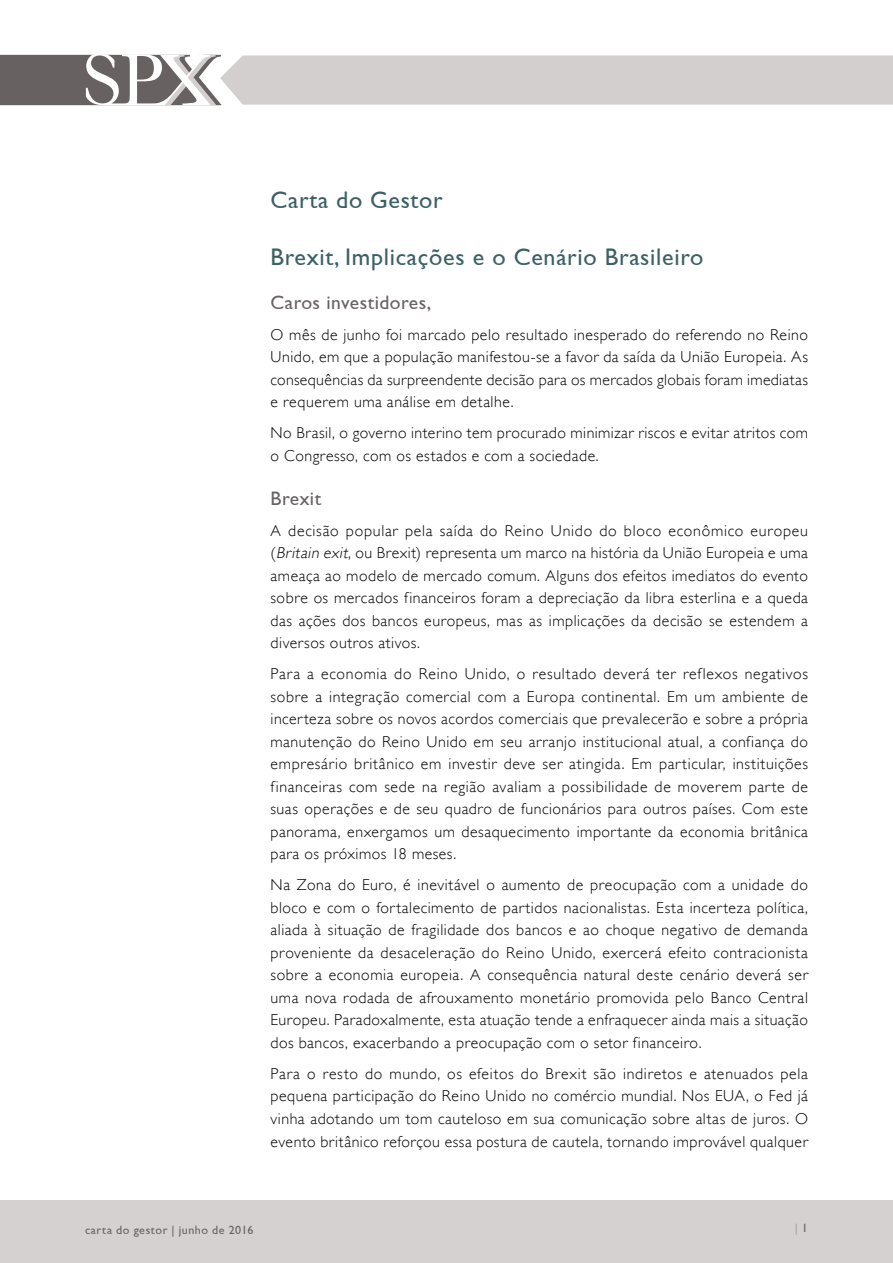
<style>
.page{position:relative;width:893px;height:1263px;background:#fff}
.page>*{position:absolute;margin:0;border:0;box-sizing:border-box;transform-origin:0 0}
.t1{font:24px "Gill Sans";letter-spacing:.03em;color:#3b6065}
.t2{font:19.5px "Gill Sans";letter-spacing:.025em;color:#686162}
.t3{font:300 15.75px/22.5px "Gill Sans";letter-spacing:.035em;color:#000;text-align:justify}
.t4{font:12px "Gill Sans";letter-spacing:.045em;color:#686162}
.t5{font:12px "Gill Sans";color:#a69f9f}
.s1{font-style:italic}
.s2{color:#686162}
</style>
<div class="page">
<div style="left:0;top:1200px;width:893px;height:63px;background:#d4d1d0"></div>
<svg style="left:0;top:54px;width:893px;height:51px;background:#c4c0c0"></svg>
<h1 class="t1" style="left:271px;top:186px;width:173px">Carta do Gestor</h1>
<h1 class="t1" style="left:271px;top:243px;width:434px">Brexit, Implicações e o Cenário Brasileiro</h1>
<p class="t2" style="left:271px;top:291px;width:162px">Caros investidores,</p>
<p class="t3" style="left:271px;top:323px;width:539px">O mês de junho foi marcado pelo resultado inesperado do referendo no Reino Unido, em que a população manifestou-se a favor da saída da União Europeia. As consequências da surpreendente decisão para os mercados globais foram imediatas e requerem uma análise em detalhe.</p>
<p class="t3" style="left:271px;top:422px;width:539px">No Brasil, o governo interino tem procurado minimizar riscos e evitar atritos com o Congresso, com os estados e com a sociedade.</p>
<p class="t2" style="left:271px;top:487px;width:52px">Brexit</p>
<p class="t3" style="left:271px;top:519px;width:539px">A decisão popular pela saída do Reino Unido do bloco econômico europeu (<span class="s1">Britain exit</span>, ou Brexit) representa um marco na história da União Europeia e uma ameaça ao modelo de mercado comum. Alguns dos efeitos imediatos do evento sobre os mercados financeiros foram a depreciação da libra esterlina e a queda das ações dos bancos europeus, mas as implicações da decisão se estendem a diversos outros ativos.</p>
<p class="t3" style="left:271px;top:663px;width:539px">Para a economia do Reino Unido, o resultado deverá ter reflexos negativos sobre a integração comercial com a Europa continental. Em um ambiente de incerteza sobre os novos acordos comerciais que prevalecerão e sobre a própria manutenção do Reino Unido em seu arranjo institucional atual, a confiança do empresário britânico em investir deve ser atingida. Em particular, instituições financeiras com sede na região avaliam a possibilidade de moverem parte de suas operações e de seu quadro de funcionários para outros países. Com este panorama, enxergamos um desaquecimento importante da economia britânica para os próximos 18 meses.</p>
<p class="t3" style="left:271px;top:874px;width:539px">Na Zona do Euro, é inevitável o aumento de preocupação com a unidade do bloco e com o fortalecimento de partidos nacionalistas. Esta incerteza política, aliada à situação de fragilidade dos bancos e ao choque negativo de demanda proveniente da desaceleração do Reino Unido, exercerá efeito contracionista sobre a economia europeia. A consequência natural deste cenário deverá ser uma nova rodada de afrouxamento monetário promovida pelo Banco Central Europeu. Paradoxalmente, esta atuação tende a enfraquecer ainda mais a situação dos bancos, exacerbando a preocupação com o setor financeiro.</p>
<p class="t3" style="left:271px;top:1062px;width:539px">Para o resto do mundo, os efeitos do Brexit são indiretos e atenuados pela pequena participação do Reino Unido no comércio mundial. Nos EUA, o Fed já vinha adotando um tom cauteloso em sua comunicação sobre altas de juros. O evento britânico reforçou essa postura de cautela, tornando improvável qualquer</p>
<p class="t4" style="left:85px;top:1223px;width:170px">carta do gestor | junho de 2016</p>
<p class="t5" style="left:795px;top:1221px;width:15px">| <span class="s2">1</span></p>
</div>
